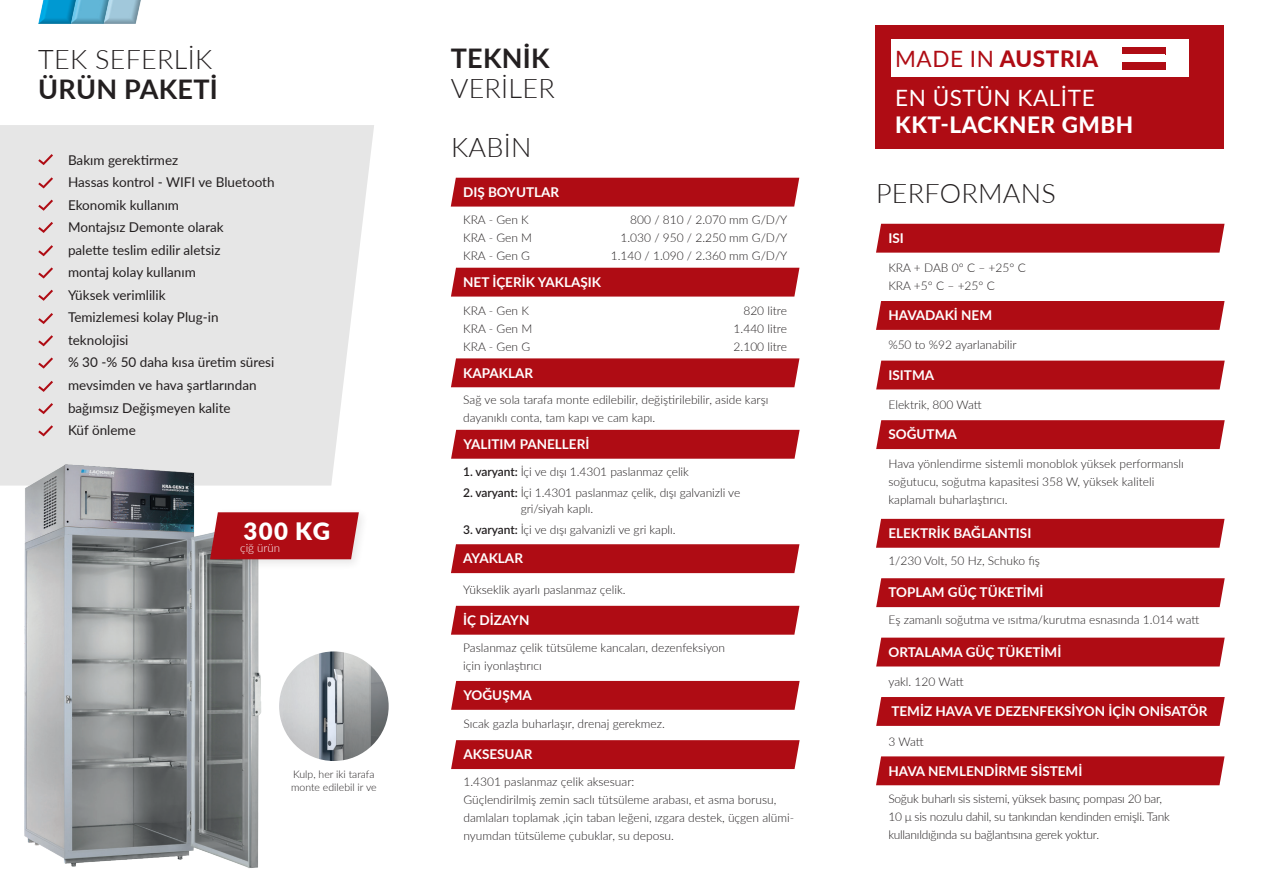
<style>
.page{position:relative;width:1263px;height:893px;background:#fff}
.page>*{position:absolute;margin:0;border:0;box-sizing:border-box;transform-origin:0 0}
.t1{font:300 27px "Lato";letter-spacing:.01em;color:#231f20}
.t2{font:700 27px "Lato";letter-spacing:.01em;color:#231f20}
.t3{font:900 24px "Lato";color:#fff}
.t4{font:22.5px/39px "Lato";letter-spacing:.025em;color:#fff}
.t5{font:800 22.5px "Lato";letter-spacing:.025em;color:#fff}
.t6{font:13.5px/22.5px "Lato";color:#231f20}
.t7{font:700 13.5px "Lato";color:#fff}
.t8{font:300 12px/18px "Lato";color:#231f20}
.t9{font:300 12px/18px "Lato";letter-spacing:-.02em;color:#231f20}
.t10{font:300 11.55px "Lato";color:#fff}
.t11{font:300 10.5px/12.6px "Lato";color:#231f20}
.s1{font-weight:600}
.s2{color:#af0c14}
.s3{font-weight:800;color:#af0c14}
</style>
<div class="page">
<div style="left:876px;top:26px;width:348px;height:123px;background:#af0c14"></div>
<div style="left:876px;top:224px;width:348px;height:29px;background:#af0c14"></div>
<div style="left:876px;top:420px;width:349px;height:29px;background:#af0c14"></div>
<div style="left:876px;top:756px;width:348px;height:29px;background:#af0c14"></div>
<div style="left:876px;top:519px;width:348px;height:29px;background:#af0c14"></div>
<div style="left:876px;top:578px;width:349px;height:29px;background:#af0c14"></div>
<div style="left:876px;top:638px;width:349px;height:28px;background:#af0c14"></div>
<div style="left:876px;top:697px;width:349px;height:29px;background:#af0c14"></div>
<div style="left:876px;top:301px;width:348px;height:29px;background:#af0c14"></div>
<div style="left:876px;top:361px;width:349px;height:28px;background:#af0c14"></div>
<div style="left:0;top:125px;width:374px;height:361px;background:#e6e6e6"></div>
<img style="left:0;top:458px;width:285px;height:410px">
<img style="left:112px;top:0;width:29px;height:23px">
<img style="left:80px;top:0;width:32px;height:23px">
<img style="left:38px;top:0;width:42px;height:23px">
<div style="left:205px;top:507px;width:164px;height:64px;background:#231f20;opacity:.11"></div>
<svg style="left:205px;top:512px;width:159px;height:47px;background:#b4252c"></svg>
<img style="left:279px;top:651px;width:110px;height:110px;border-radius:55px">
<svg style="left:38px;top:154px;width:15px;height:11px"></svg>
<svg style="left:38px;top:290px;width:15px;height:11px"></svg>
<svg style="left:38px;top:222px;width:15px;height:11px"></svg>
<svg style="left:38px;top:357px;width:15px;height:12px"></svg>
<svg style="left:38px;top:177px;width:15px;height:11px"></svg>
<svg style="left:38px;top:313px;width:15px;height:11px"></svg>
<svg style="left:38px;top:245px;width:15px;height:11px"></svg>
<svg style="left:38px;top:381px;width:15px;height:11px"></svg>
<svg style="left:38px;top:425px;width:15px;height:11px"></svg>
<svg style="left:38px;top:200px;width:15px;height:11px"></svg>
<svg style="left:38px;top:335px;width:15px;height:11px"></svg>
<svg style="left:38px;top:267px;width:15px;height:12px"></svg>
<svg style="left:38px;top:403px;width:15px;height:11px"></svg>
<div style="left:891px;top:40px;width:297px;height:37px;background:#fff"></div>
<div style="left:451px;top:178px;width:348px;height:29px;background:#af0c14"></div>
<div style="left:451px;top:358px;width:348px;height:29px;background:#af0c14"></div>
<div style="left:451px;top:606px;width:348px;height:29px;background:#af0c14"></div>
<div style="left:451px;top:268px;width:348px;height:29px;background:#af0c14"></div>
<div style="left:451px;top:430px;width:349px;height:29px;background:#af0c14"></div>
<div style="left:451px;top:681px;width:349px;height:29px;background:#af0c14"></div>
<div style="left:451px;top:544px;width:348px;height:29px;background:#af0c14"></div>
<div style="left:451px;top:740px;width:349px;height:29px;background:#af0c14"></div>
<div style="left:1122px;top:47px;width:43px;height:8px;background:#af0c14"></div>
<div style="left:1122px;top:62px;width:43px;height:8px;background:#af0c14"></div>
<h1 class="t1" style="left:38px;top:40px;width:175px">TEK SEFERLİK</h1>
<h1 class="t2" style="left:38px;top:69px;width:181px">ÜRÜN PAKETİ</h1>
<p class="t6" style="left:68px;top:148px;width:208px">Bakım gerektirmez<br>Hassas kontrol - WIFI ve Bluetooth<br>Ekonomik kullanım<br>Montajsız Demonte olarak<br>palette teslim edilir aletsiz<br>montaj kolay kullanım<br>Yüksek verimlilik<br>Temizlemesi kolay Plug-in teknolojisi<br>% 30 -% 50 daha kısa üretim süresi mevsimden ve hava şartlarından bağımsız Değişmeyen kalite<br>Küf önleme</p>
<h2 class="t3" style="left:243px;top:513px;width:88px">300 KG</h2>
<p class="t10" style="left:240px;top:539px;width:42px">çiğ ürün</p>
<p class="t11" style="left:291px;top:768px;width:87px">Kulp, her iki tarafa monte edilebil ir ve</p>
<h1 class="t2" style="left:451px;top:39px;width:100px">TEKNİK</h1>
<h1 class="t1" style="left:451px;top:70px;width:106px">VERİLER</h1>
<h1 class="t1" style="left:451px;top:128px;width:82px">KABİN</h1>
<p class="t7" style="left:463px;top:182px;width:98px">DIŞ BOYUTLAR</p>
<p class="t8" style="left:463px;top:210px;width:71px">KRA - Gen K<br>KRA - Gen M<br>KRA - Gen G</p>
<p class="t8" style="left:611px;top:210px;width:178px;text-align:right">800 / 810 / 2.070 mm G/D/Y<br>1.030 / 950 / 2.250 mm G/D/Y<br>1.140 / 1.090 / 2.360 mm G/D/Y</p>
<p class="t7" style="left:463px;top:272px;width:139px">NET İÇERİK YAKLAŞIK</p>
<p class="t8" style="left:463px;top:301px;width:71px">KRA - Gen K<br>KRA - Gen M<br>KRA - Gen G</p>
<p class="t8" style="left:734px;top:301px;width:55px;text-align:justify;text-indent:10px">820 litre 1.440 litre 2.100 litre</p>
<p class="t7" style="left:463px;top:363px;width:71px">KAPAKLAR</p>
<p class="t8" style="left:463px;top:391px;width:307px">Sağ ve sola tarafa monte edilebilir, değiştirilebilir, aside karşı dayanıklı conta, tam kapı ve cam kapı.</p>
<p class="t7" style="left:463px;top:434px;width:127px">YALITIM PANELLERİ</p>
<p class="t8" style="left:463px;top:462px;width:227px"><span class="s1">1. varyant:</span> İçi ve dışı 1.4301 paslanmaz çelik</p>
<p class="t8" style="left:521px;top:484px;width:221px;line-height:16.5px;text-indent:-58px"><span class="s1">2. varyant:</span> İçi 1.4301 paslanmaz çelik, dışı galvanizli ve gri/siyah kaplı.</p>
<p class="t8" style="left:463px;top:521px;width:214px"><span class="s1">3. varyant:</span> İçi ve dışı galvanizli ve gri kaplı.</p>
<p class="t7" style="left:463px;top:548px;width:61px">AYAKLAR</p>
<p class="t8" style="left:463px;top:581px;width:164px">Yükseklik ayarlı paslanmaz çelik.</p>
<p class="t7" style="left:463px;top:610px;width:68px">İÇ DİZAYN</p>
<p class="t8" style="left:463px;top:638px;width:263px">Paslanmaz çelik tütsüleme kancaları, dezenfeksiyon için iyonlaştırıcı</p>
<p class="t7" style="left:463px;top:685px;width:70px">YOĞUŞMA</p>
<p class="t8" style="left:463px;top:714px;width:203px">Sıcak gazla buharlaşır, drenaj gerekmez.</p>
<p class="t7" style="left:463px;top:744px;width:71px">AKSESUAR</p>
<p class="t8" style="left:463px;top:773px;width:332px">1.4301 paslanmaz çelik aksesuar:<br>Güçlendirilmiş zemin saclı tütsüleme arabası, et asma borusu, damlaları toplamak ,için taban leğeni, ızgara destek, üçgen alümi&shy;nyumdan tütsüleme çubuklar, su deposu.</p>
<h3 class="t4" style="left:895px;top:38px;width:205px"><span class="s2">MADE IN</span> <span class="s3">AUSTRIA<br></span>EN ÜSTÜN KALİTE</h3>
<h3 class="t5" style="left:895px;top:108px;width:240px">KKT-LACKNER GMBH</h3>
<h1 class="t1" style="left:876px;top:174px;width:181px">PERFORMANS</h1>
<p class="t7" style="left:888px;top:228px;width:17px">ISI</p>
<p class="t8" style="left:888px;top:258px;width:139px">KRA + DAB 0° C – +25° C<br>KRA +5° C – +25° C</p>
<p class="t7" style="left:888px;top:305px;width:105px">HAVADAKİ NEM</p>
<p class="t8" style="left:888px;top:336px;width:130px">%50 to %92 ayarlanabilir</p>
<p class="t7" style="left:888px;top:365px;width:47px">ISITMA</p>
<p class="t8" style="left:888px;top:395px;width:95px">Elektrik, 800 Watt</p>
<p class="t7" style="left:888px;top:424px;width:70px">SOĞUTMA</p>
<p class="t8" style="left:888px;top:455px;width:297px">Hava yönlendirme sistemli monoblok yüksek performanslı soğutucu, soğutma kapasitesi 358 W, yüksek kaliteli kaplamalı buharlaştırıcı.</p>
<p class="t7" style="left:888px;top:523px;width:144px">ELEKTRİK BAĞLANTISI</p>
<p class="t8" style="left:888px;top:551px;width:153px">1/230 Volt, 50 Hz, Schuko fiş</p>
<p class="t7" style="left:888px;top:582px;width:157px">TOPLAM GÜÇ TÜKETİMİ</p>
<p class="t8" style="left:888px;top:611px;width:312px">Eş zamanlı soğutma ve ısıtma/kurutma esnasında 1.014 watt</p>
<p class="t7" style="left:888px;top:642px;width:174px">ORTALAMA GÜÇ TÜKETİMİ</p>
<p class="t8" style="left:888px;top:672px;width:77px">yakl. 120 Watt</p>
<p class="t7" style="left:891px;top:701px;width:317px">TEMİZ HAVA VE DEZENFEKSİYON İÇİN ONİSATÖR</p>
<p class="t8" style="left:888px;top:733px;width:37px">3 Watt</p>
<p class="t7" style="left:888px;top:761px;width:196px">HAVA NEMLENDİRME SİSTEMİ</p>
<p class="t9" style="left:888px;top:789px;width:283px">Soğuk buharlı sis sistemi, yüksek basınç pompası 20 bar,<br>10 μ sis nozulu dahil, su tankından kendinden emişli. Tank kullanıldığında su bağlantısına gerek yoktur.</p>
</div>
